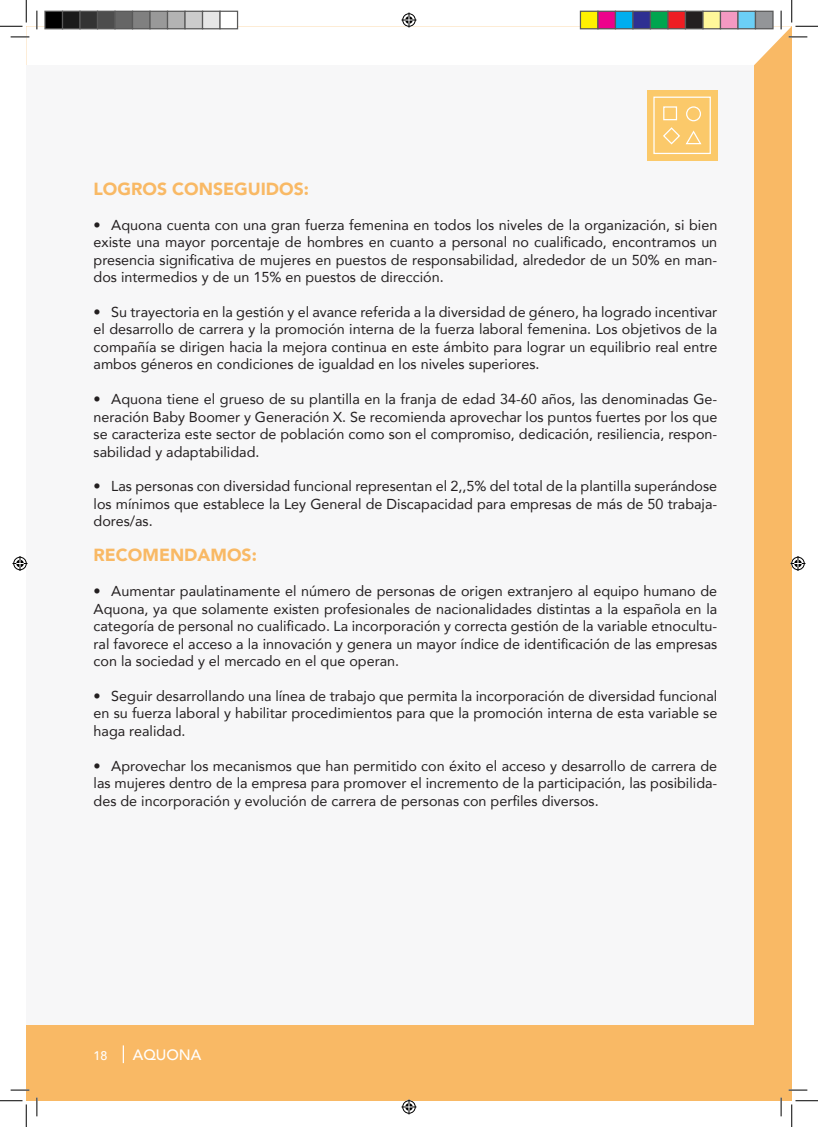
<style>
.page{position:relative;width:818px;height:1127px;background:#fff}
.page>*{position:absolute;margin:0;border:0;box-sizing:border-box;transform-origin:0 0}
.t1{font:900 17.5px "Avenir";color:#f9b965}
.t2{font:500 15px "Avenir";color:#fff}
.t3{font:14.38px/17.4px "Avenir";color:#231f20;text-align:justify}
.t4{font:500 12.5px "Avenir";color:#fff}
</style>
<div class="page">
<div style="left:26px;top:26px;width:766px;height:1074px;background:#f9b965"></div>
<div style="left:26px;top:26px;width:765px;height:39px;background:#fff"></div>
<div style="left:26px;top:65px;width:728px;height:959px;background:#f7f7f8"></div>
<svg style="left:123px;top:1045px;width:1px;height:17px"></svg>
<div style="left:647px;top:90px;width:70px;height:70px;background:#fbc96a"></div>
<div style="left:653px;top:96px;width:58px;height:58px;border:1px solid #fff"></div>
<svg style="left:663px;top:106px;width:39px;height:39px"></svg>
<svg style="left:11px;top:36px;width:18px;height:2px"></svg>
<svg style="left:788px;top:36px;width:19px;height:2px"></svg>
<svg style="left:11px;top:1089px;width:18px;height:1px"></svg>
<svg style="left:788px;top:1089px;width:19px;height:1px"></svg>
<svg style="left:36px;top:11px;width:2px;height:18px"></svg>
<svg style="left:36px;top:1097px;width:2px;height:18px"></svg>
<svg style="left:780px;top:11px;width:2px;height:18px"></svg>
<svg style="left:780px;top:1097px;width:2px;height:18px"></svg>
<svg style="left:0;top:0;width:27px;height:27px"></svg>
<svg style="left:0;top:1100px;width:27px;height:26px"></svg>
<svg style="left:791px;top:0;width:27px;height:27px"></svg>
<svg style="left:791px;top:1100px;width:27px;height:26px"></svg>
<svg style="left:401px;top:13px;width:15px;height:15px"></svg>
<svg style="left:401px;top:1099px;width:15px;height:15px"></svg>
<svg style="left:13px;top:556px;width:15px;height:15px"></svg>
<svg style="left:790px;top:556px;width:15px;height:15px"></svg>
<div style="left:45px;top:11px;width:18px;height:18px;background:#000"></div>
<div style="left:44px;top:11px;width:19px;height:18px;border:1px solid #595959"></div>
<div style="left:63px;top:11px;width:17px;height:18px;background:#1a1a1a"></div>
<div style="left:62px;top:11px;width:19px;height:18px;border:1px solid #595959"></div>
<div style="left:80px;top:11px;width:18px;height:18px;background:#333"></div>
<div style="left:79px;top:11px;width:19px;height:18px;border:1px solid #595959"></div>
<div style="left:98px;top:11px;width:17px;height:18px;background:#4d4d4d"></div>
<div style="left:97px;top:11px;width:19px;height:18px;border:1px solid #595959"></div>
<div style="left:115px;top:11px;width:18px;height:18px;background:#666"></div>
<div style="left:114px;top:11px;width:19px;height:18px;border:1px solid #595959"></div>
<div style="left:133px;top:11px;width:17px;height:18px;background:#808080"></div>
<div style="left:132px;top:11px;width:19px;height:18px;border:1px solid #595959"></div>
<div style="left:150px;top:11px;width:18px;height:18px;background:#999"></div>
<div style="left:149px;top:11px;width:19px;height:18px;border:1px solid #595959"></div>
<div style="left:168px;top:11px;width:17px;height:18px;background:#b3b3b3"></div>
<div style="left:167px;top:11px;width:19px;height:18px;border:1px solid #595959"></div>
<div style="left:185px;top:11px;width:18px;height:18px;background:#ccc"></div>
<div style="left:184px;top:11px;width:19px;height:18px;border:1px solid #595959"></div>
<div style="left:203px;top:11px;width:17px;height:18px;background:#e6e6e6"></div>
<div style="left:202px;top:11px;width:19px;height:18px;border:1px solid #595959"></div>
<div style="left:220px;top:11px;width:18px;height:18px;background:#fff"></div>
<div style="left:219px;top:11px;width:19px;height:18px;border:1px solid #595959"></div>
<div style="left:580px;top:11px;width:18px;height:18px;background:#fff101"></div>
<div style="left:580px;top:11px;width:18px;height:18px;border:1px solid #595959"></div>
<div style="left:598px;top:11px;width:17px;height:18px;background:#ed028c"></div>
<div style="left:597px;top:11px;width:19px;height:18px;border:1px solid #595959"></div>
<div style="left:615px;top:11px;width:18px;height:18px;background:#00aeef"></div>
<div style="left:615px;top:11px;width:18px;height:18px;border:1px solid #595959"></div>
<div style="left:633px;top:11px;width:17px;height:18px;background:#2e3092"></div>
<div style="left:632px;top:11px;width:19px;height:18px;border:1px solid #595959"></div>
<div style="left:650px;top:11px;width:18px;height:18px;background:#00a54f"></div>
<div style="left:650px;top:11px;width:18px;height:18px;border:1px solid #595959"></div>
<div style="left:668px;top:11px;width:17px;height:18px;background:#ee1d23"></div>
<div style="left:667px;top:11px;width:19px;height:18px;border:1px solid #595959"></div>
<div style="left:685px;top:11px;width:18px;height:18px;background:#231f20"></div>
<div style="left:685px;top:11px;width:18px;height:18px;border:1px solid #595959"></div>
<div style="left:703px;top:11px;width:17px;height:18px;background:#fff79a"></div>
<div style="left:702px;top:11px;width:19px;height:18px;border:1px solid #595959"></div>
<div style="left:720px;top:11px;width:18px;height:18px;background:#f499c2"></div>
<div style="left:720px;top:11px;width:18px;height:18px;border:1px solid #595959"></div>
<div style="left:738px;top:11px;width:17px;height:18px;background:#6bcff6"></div>
<div style="left:737px;top:11px;width:19px;height:18px;border:1px solid #595959"></div>
<div style="left:755px;top:11px;width:18px;height:18px;background:#939598"></div>
<div style="left:755px;top:11px;width:18px;height:18px;border:1px solid #595959"></div>
<p class="t1" style="left:94px;top:174px;width:217px">LOGROS CONSEGUIDOS:</p>
<p class="t3" style="left:94px;top:215px;width:625px">• Aquona cuenta con una gran fuerza femenina en todos los niveles de la organización, si bien existe una mayor porcentaje de hombres en cuanto a personal no cualificado, encontramos un presencia significativa de mujeres en puestos de responsabilidad, alrededor de un 50% en man&shy;dos intermedios y de un 15% en puestos de dirección.</p>
<p class="t3" style="left:94px;top:303px;width:625px">• Su trayectoria en la gestión y el avance referida a la diversidad de género, ha logrado incentivar el desarrollo de carrera y la promoción interna de la fuerza laboral femenina. Los objetivos de la compañía se dirigen hacia la mejora continua en este ámbito para lograr un equilibrio real entre ambos géneros en condiciones de igualdad en los niveles superiores.</p>
<p class="t3" style="left:94px;top:390px;width:625px">• Aquona tiene el grueso de su plantilla en la franja de edad 34-60 años, las denominadas Ge&shy;neración Baby Boomer y Generación X. Se recomienda aprovechar los puntos fuertes por los que se caracteriza este sector de población como son el compromiso, dedicación, resiliencia, respon&shy;sabilidad y adaptabilidad.</p>
<p class="t3" style="left:94px;top:477px;width:625px">• Las personas con diversidad funcional representan el 2,,5% del total de la plantilla superándose los mínimos que establece la Ley General de Discapacidad para empresas de más de 50 trabaja&shy;dores/as.</p>
<p class="t1" style="left:94px;top:540px;width:165px">RECOMENDAMOS:</p>
<p class="t3" style="left:94px;top:582px;width:625px">• Aumentar paulatinamente el número de personas de origen extranjero al equipo humano de Aquona, ya que solamente existen profesionales de nacionalidades distintas a la española en la categoría de personal no cualificado. La incorporación y correcta gestión de la variable etnocultu&shy;ral favorece el acceso a la innovación y genera un mayor índice de identificación de las empresas con la sociedad y el mercado en el que operan.</p>
<p class="t3" style="left:94px;top:686px;width:625px">• Seguir desarrollando una línea de trabajo que permita la incorporación de diversidad funcional en su fuerza laboral y habilitar procedimientos para que la promoción interna de esta variable se haga realidad.</p>
<p class="t3" style="left:94px;top:756px;width:625px">• Aprovechar los mecanismos que han permitido con éxito el acceso y desarrollo de carrera de las mujeres dentro de la empresa para promover el incremento de la participación, las posibilida&shy;des de incorporación y evolución de carrera de personas con perfiles diversos.</p>
<p class="t4" style="left:94px;top:1044px;width:15px">18</p>
<p class="t2" style="left:133px;top:1041px;width:70px">AQUONA</p>
</div>
